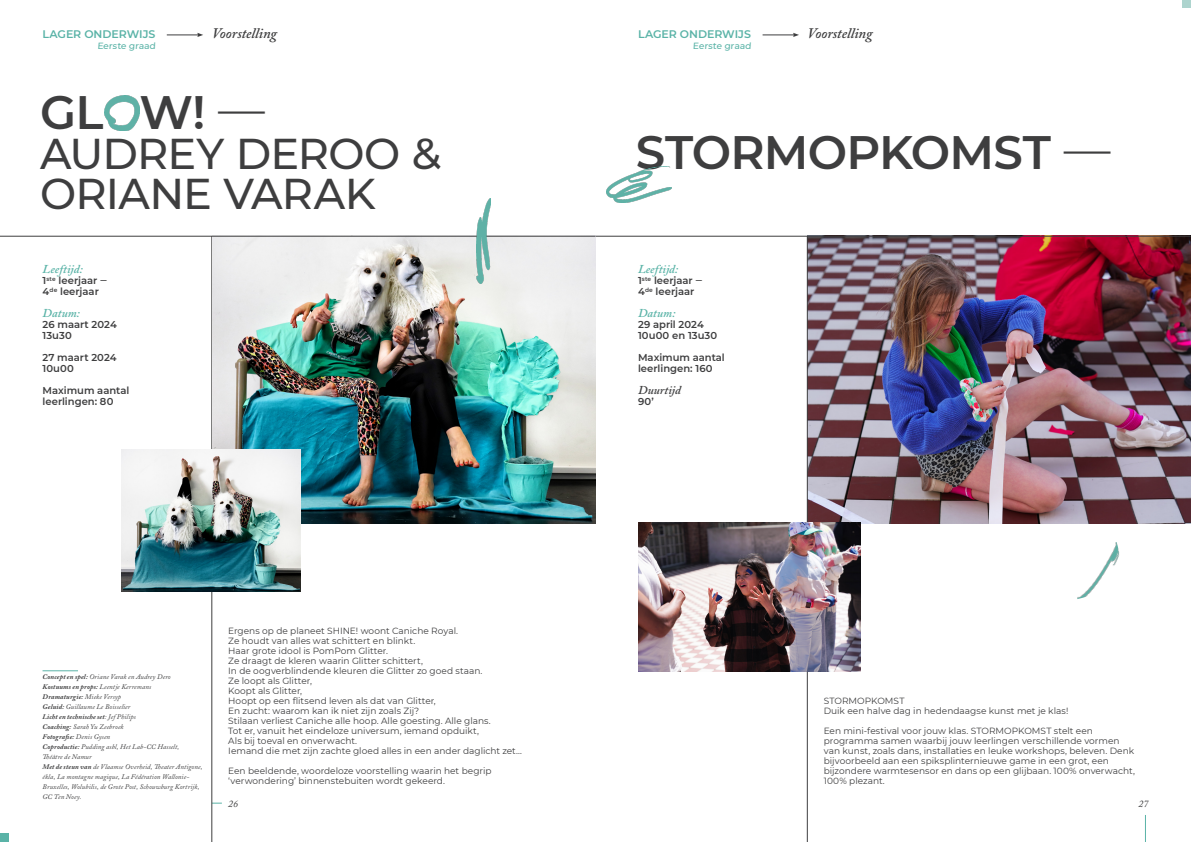
<style>
.page{position:relative;width:1191px;height:842px;background:#fff}
.page>*{position:absolute;margin:0;border:0;box-sizing:border-box;transform-origin:0 0}
._01_titel{font:600 46.8px "Montserrat";letter-spacing:-.015em;color:#3e3e3f}
._02_gezelschap{font:500 43px/39.8px "Montserrat";letter-spacing:-.02em;color:#3e3e3f}
.Inleidingstekst{font:italic 600 14.5px "Adobe Caslon Pro";letter-spacing:-.005em;color:#3e3e3f}
.Inleidingstekst-2{font:italic 600 12px "Adobe Caslon Pro";color:#5ab3a7}
.Inleidingstekst-3{font:italic 600 12px "Adobe Caslon Pro";color:#3e3e3f}
.Inleidingstekst-4{font:600 11px "Montserrat";letter-spacing:-.005em;color:#5ab3a7}
.Inleidingstekst-5{font:600 10px/11px "Montserrat";color:#3e3e3f}
.t1{font:italic 10px "Adobe Caslon Pro";color:#3e3e3f}
.Inleidingstekst-6{font:9px/10px "Montserrat";color:#3e3e3f}
.Inleidingstekst-7{font:500 9px "Montserrat";color:#5ab3a7}
._04_credits{font:italic 7px/10px "Adobe Caslon Pro";letter-spacing:.015em;color:#3e3e3f}
._04_credits-2{font:italic 700 7px "Adobe Caslon Pro";letter-spacing:.02em;color:#3e3e3f}
._03_credits_1ste_reg{font:italic 7px "Adobe Caslon Pro";letter-spacing:.02em;color:#3e3e3f}
.s1{font-weight:300}
.s2{font-weight:700}
.s3{font-weight:400}
</style>
<div class="page">
<svg style="left:1145px;top:815px;width:1px;height:27px"></svg>
<hr style="left:211px;top:236px;width:1px;height:606px;background:#3e3e3f">
<hr style="left:43px;top:671px;width:35px;height:1px;background:#5ab3a7">
<img style="left:212px;top:237px;width:383px;height:286px">
<img style="left:808px;top:236px;width:383px;height:287px">
<div style="left:0;top:833px;width:9px;height:9px;background:#5ab3a7"></div>
<div style="left:1182px;top:0;width:9px;height:7px;background:#add4ce"></div>
<hr style="left:167px;top:35px;width:32px;height:1px;background:#3e3e3f">
<svg style="left:197px;top:33px;width:6px;height:4px"></svg>
<hr style="left:762px;top:35px;width:32px;height:1px;background:#3e3e3f">
<svg style="left:793px;top:33px;width:6px;height:4px"></svg>
<hr style="left:0;top:236px;width:595px;height:1px;background:#3e3e3f">
<img style="left:121px;top:449px;width:180px;height:142px">
<hr style="left:595px;top:236px;width:595px;height:1px;background:#3e3e3f">
<hr style="left:807px;top:236px;width:1px;height:606px;background:#3e3e3f">
<img style="left:638px;top:523px;width:222px;height:148px">
<img style="left:476px;top:198px;width:14px;height:85px">
<img style="left:104px;top:95px;width:36px;height:35px">
<img style="left:1077px;top:542px;width:43px;height:57px">
<img style="left:606px;top:166px;width:66px;height:37px">
<p class="Inleidingstekst-4" style="left:43px;top:26px;width:114px">LAGER ONDERWIJS</p>
<p class="Inleidingstekst-7" style="left:97px;top:39px;width:61px">Eerste graad</p>
<p class="Inleidingstekst" style="left:212px;top:24px;width:67px">Voorstelling</p>
<p class="Inleidingstekst-4" style="left:638px;top:26px;width:114px">LAGER ONDERWIJS</p>
<p class="Inleidingstekst-7" style="left:693px;top:39px;width:61px">Eerste graad</p>
<p class="Inleidingstekst" style="left:807px;top:24px;width:67px">Voorstelling</p>
<p class="_01_titel" style="left:40px;top:79px;width:226px">GL W! <span class="s1">—</span></p>
<p class="_02_gezelschap" style="left:40px;top:132px;width:402px">AUDREY DEROO &amp;<br>ORIANE VARAK</p>
<p class="Inleidingstekst-2" style="left:43px;top:262px;width:42px">Leeftijd:</p>
<p class="Inleidingstekst-5" style="left:43px;top:275px;width:66px">1<sup>ste</sup> leerjaar ‒</p>
<p class="Inleidingstekst-5" style="left:43px;top:286px;width:58px">4<sup>de</sup> leerjaar</p>
<p class="Inleidingstekst-2" style="left:43px;top:306px;width:39px">Datum:</p>
<p class="Inleidingstekst-5" style="left:43px;top:319px;width:76px">26 maart 2024</p>
<p class="Inleidingstekst-5" style="left:43px;top:330px;width:31px">13u30</p>
<p class="Inleidingstekst-5" style="left:43px;top:352px;width:76px">27 maart 2024</p>
<p class="Inleidingstekst-5" style="left:43px;top:363px;width:33px">10u00</p>
<p class="Inleidingstekst-5" style="left:43px;top:385px;width:88px">Maximum aantal leerlingen: 80</p>
<p class="_01_titel" style="left:635px;top:119px;width:476px">STORMOPKOMST <span class="s1">—</span></p>
<p class="Inleidingstekst-2" style="left:638px;top:262px;width:42px">Leeftijd:</p>
<p class="Inleidingstekst-5" style="left:638px;top:275px;width:66px">1<sup>ste</sup> leerjaar ‒</p>
<p class="Inleidingstekst-5" style="left:638px;top:286px;width:58px">4<sup>de</sup> leerjaar</p>
<p class="Inleidingstekst-2" style="left:638px;top:306px;width:39px">Datum:</p>
<p class="Inleidingstekst-5" style="left:638px;top:319px;width:67px">29 april 2024</p>
<p class="Inleidingstekst-5" style="left:638px;top:330px;width:81px">10u00 en 13u30</p>
<p class="Inleidingstekst-5" style="left:638px;top:352px;width:88px">Maximum aantal</p>
<p class="Inleidingstekst-5" style="left:638px;top:363px;width:76px">leerlingen: 160</p>
<p class="Inleidingstekst-3" style="left:638px;top:383px;width:44px">Duurtijd</p>
<p class="Inleidingstekst-5" style="left:638px;top:396px;width:17px">90’</p>
<p class="_03_credits_1ste_reg" style="left:43px;top:673px;width:130px"><span class="s2">Concept en spel:</span> Oriane Varak en Audrey Dero</p>
<p class="_04_credits-2" style="left:43px;top:683px;width:110px">Kostuums en props: <span class="s3">Leentje Kerremans</span></p>
<p class="_04_credits-2" style="left:43px;top:693px;width:80px">Dramaturgie: <span class="s3">Mieke Versyp</span></p>
<p class="_04_credits" style="left:43px;top:702px;width:89px"><span class="s2">Geluid:</span> Guillaume Le Boisselier</p>
<p class="_04_credits-2" style="left:43px;top:713px;width:95px">Licht en technische set<span class="s3">: Jef Philips</span></p>
<p class="_04_credits" style="left:43px;top:722px;width:83px"><span class="s2">Coaching:</span> Sarah Yu Zeebroek</p>
<p class="_04_credits-2" style="left:43px;top:733px;width:69px">Fotografie: <span class="s3">Denis Gysen</span></p>
<p class="_04_credits" style="left:43px;top:742px;width:138px"><span class="s2">Coproductie:</span> Pudding asbl, Het Lab-CC Hasselt,<br>Théâtre de Namur</p>
<p class="_04_credits" style="left:43px;top:762px;width:161px"><span class="s2">Met de steun van</span> de Vlaamse Overheid, Theater Antigone, ékla, La montagne magique, La Fédération Wallonie-Bruxelles, Wolubilis, de Grote Post, Schouwburg Kortrijk, GC Ten Noey.</p>
<p class="Inleidingstekst-6" style="left:228px;top:625px;width:231px">Ergens op de planeet SHINE! woont Caniche Royal.</p>
<p class="Inleidingstekst-6" style="left:228px;top:635px;width:188px">Ze houdt van alles wat schittert en blinkt.</p>
<p class="Inleidingstekst-6" style="left:228px;top:645px;width:161px">Haar grote idool is PomPom Glitter.</p>
<p class="Inleidingstekst-6" style="left:228px;top:655px;width:196px">Ze draagt de kleren waarin Glitter schittert,</p>
<p class="Inleidingstekst-6" style="left:228px;top:665px;width:256px">In de oogverblindende kleuren die Glitter zo goed staan.</p>
<p class="Inleidingstekst-6" style="left:228px;top:675px;width:85px">Ze loopt als Glitter,</p>
<p class="Inleidingstekst-6" style="left:228px;top:685px;width:75px">Koopt als Glitter,</p>
<p class="Inleidingstekst-6" style="left:228px;top:695px;width:209px">Hoopt op een flitsend leven als dat van Glitter,</p>
<p class="Inleidingstekst-6" style="left:228px;top:705px;width:192px">En zucht: waarom kan ik niet zijn zoals Zij?</p>
<p class="Inleidingstekst-6" style="left:228px;top:715px;width:264px">Stilaan verliest Caniche alle hoop. Alle goesting. Alle glans.</p>
<p class="Inleidingstekst-6" style="left:228px;top:725px;width:252px">Tot er, vanuit het eindeloze universum, iemand opduikt,</p>
<p class="Inleidingstekst-6" style="left:228px;top:735px;width:130px">Als bij toeval en onverwacht.</p>
<p class="Inleidingstekst-6" style="left:228px;top:745px;width:295px">Iemand die met zijn zachte gloed alles in een ander daglicht zet…</p>
<p class="Inleidingstekst-6" style="left:228px;top:765px;width:265px">Een beeldende, woordeloze voorstelling waarin het begrip ‘verwondering’ binnenstebuiten wordt gekeerd.</p>
<p class="Inleidingstekst-6" style="left:823px;top:695px;width:82px">STORMOPKOMST</p>
<p class="Inleidingstekst-6" style="left:823px;top:705px;width:246px">Duik een halve dag in hedendaagse kunst met je klas!</p>
<p class="Inleidingstekst-6" style="left:823px;top:725px;width:313px">Een mini-festival voor jouw klas. STORMOPKOMST stelt een programma samen waarbij jouw leerlingen verschillende vormen van kunst, zoals dans, installaties en leuke workshops, beleven. Denk bijvoorbeeld aan een spiksplinternieuwe game in een grot, een bijzondere warmtesensor en dans op een glijbaan. 100% onverwacht, 100% plezant.</p>
<p class="t1" style="left:228px;top:797px;width:11px">26</p>
<p class="t1" style="left:1138px;top:797px;width:11px">27</p>
</div>
